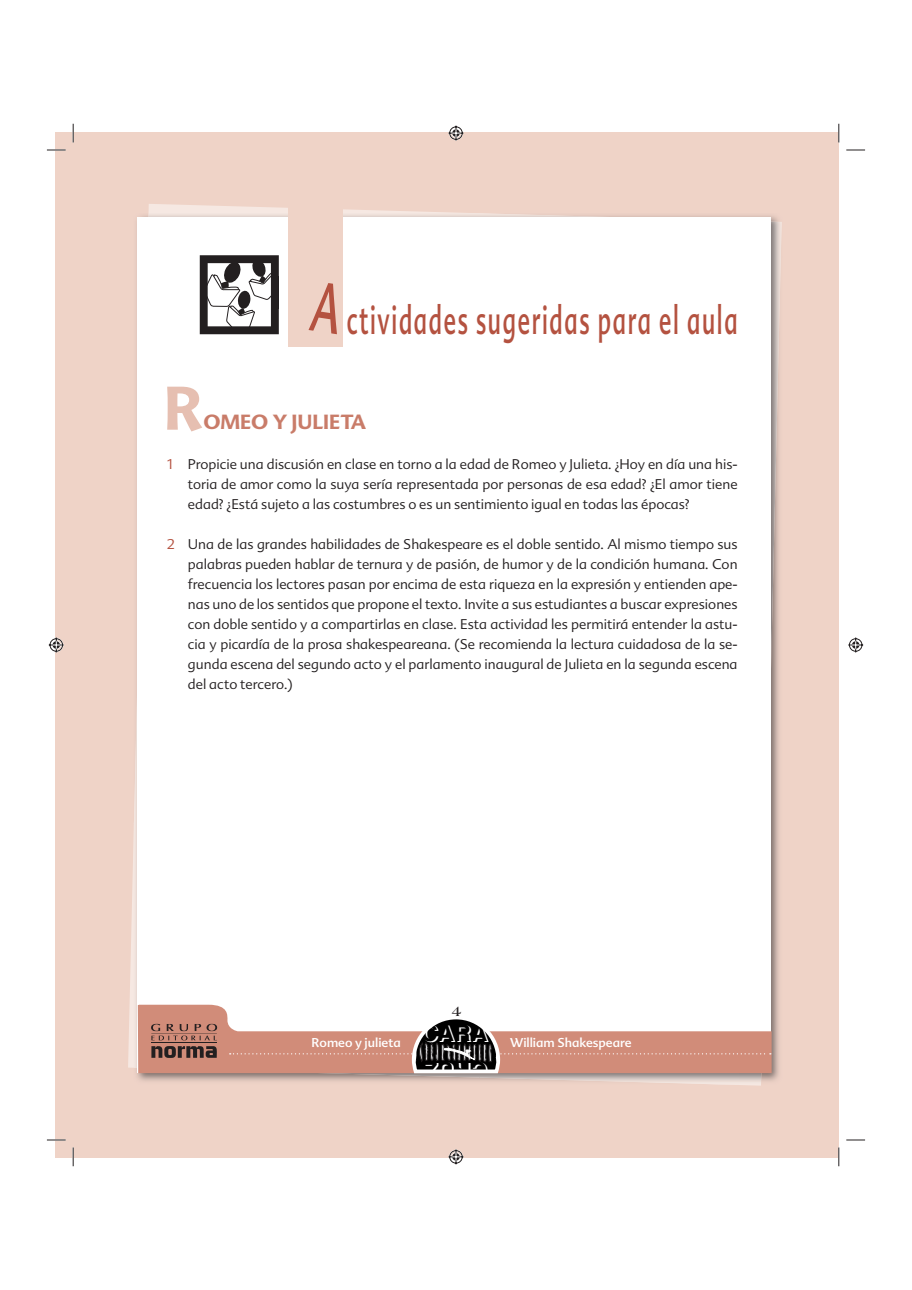
<style>
.page{position:relative;width:912px;height:1290px;background:#fff}
.page>*{position:absolute;margin:0;border:0;box-sizing:border-box;transform-origin:0 0}
.t1{font:700 60px "Advert";color:#e6bfb1}
.t2{font:39.38px "Advert";letter-spacing:.075em;color:#b45240;scale:.57 1}
.t3{font:700 22.88px "Helvetica";color:#fff}
.t4{font:700 20px "Advert";color:#c97c69}
.t5{font:700 15px "Americana Std";color:#231f20}
.t6{font:300 13.75px/20px "Advert";color:#231f20;text-align:justify}
.t7{font:12.5px "Advert";color:#fff}
.s1{color:#b45240}
</style>
<div class="page">
<div style="left:55px;top:132px;width:783px;height:1026px;background:#efd3c7"></div>
<img style="left:134px;top:213px;width:647px;height:871px">
<div style="left:138px;top:217px;width:632px;height:856px;background:#fff"></div>
<svg style="left:138px;top:1005px;width:633px;height:71px"></svg>
<div style="left:288px;top:194px;width:55px;height:153px;background:#efd3c7"></div>
<svg style="left:308px;top:283px;width:29px;height:51px"></svg>
<svg style="left:200px;top:255px;width:78px;height:79px"></svg>
<svg style="left:47px;top:149px;width:19px;height:2px"></svg>
<svg style="left:846px;top:149px;width:18px;height:2px"></svg>
<svg style="left:47px;top:1139px;width:19px;height:2px"></svg>
<svg style="left:846px;top:1139px;width:18px;height:2px"></svg>
<svg style="left:72px;top:124px;width:2px;height:18px"></svg>
<svg style="left:72px;top:1148px;width:2px;height:18px"></svg>
<svg style="left:838px;top:124px;width:1px;height:18px"></svg>
<svg style="left:838px;top:1148px;width:1px;height:18px"></svg>
<svg style="left:448px;top:125px;width:16px;height:16px"></svg>
<svg style="left:448px;top:1149px;width:16px;height:16px"></svg>
<svg style="left:48px;top:637px;width:16px;height:16px"></svg>
<svg style="left:848px;top:637px;width:16px;height:16px"></svg>
<h2 class="t2" style="left:346px;top:305px;width:687px">ctividades sugeridas para el aula</h2>
<h1 class="t1" style="left:163px;top:386px;width:41px">R</h1>
<h3 class="t4" style="left:203px;top:415px;width:164px">OMEO Y JULIETA</h3>
<p class="t6" style="left:188px;top:455px;width:551px;text-indent:-21px"><span class="s1">1</span> Propicie una discusión en clase en torno a la edad de Romeo y Julieta. ¿Hoy en día una his&shy;toria de amor como la suya sería representada por personas de esa edad? ¿El amor tiene edad? ¿Está sujeto a las costumbres o es un sentimiento igual en todas las épocas?</p>
<p class="t6" style="left:188px;top:535px;width:551px;text-indent:-21px"><span class="s1">2</span> Una de las grandes habilidades de Shakespeare es el doble sentido. Al mismo tiempo sus palabras pueden hablar de ternura y de pasión, de humor y de la condición humana. Con frecuencia los lectores pasan por encima de esta riqueza en la expresión y entienden ape&shy;nas uno de los sentidos que propone el texto. Invite a sus estudiantes a buscar expresiones con doble sentido y a compartirlas en clase. Esta actividad les permitirá entender la astu&shy;cia y picardía de la prosa shakespeareana. (Se recomienda la lectura cuidadosa de la se&shy;gunda escena del segundo acto y el parlamento inaugural de Julieta en la segunda escena del acto tercero.)</p>
<p class="t5" style="left:451px;top:1005px;width:11px">4</p>
<h3 class="t3" style="left:422px;top:1024px;width:68px">CARA</h3>
<p class="t7" style="left:311px;top:1037px;width:91px">Romeo y julieta</p>
<p class="t7" style="left:510px;top:1037px;width:123px">William Shakespeare</p>
<h3 class="t3" style="left:488px;top:1080px;width:65px;rotate:-180deg">CRUZ</h3>
</div>
